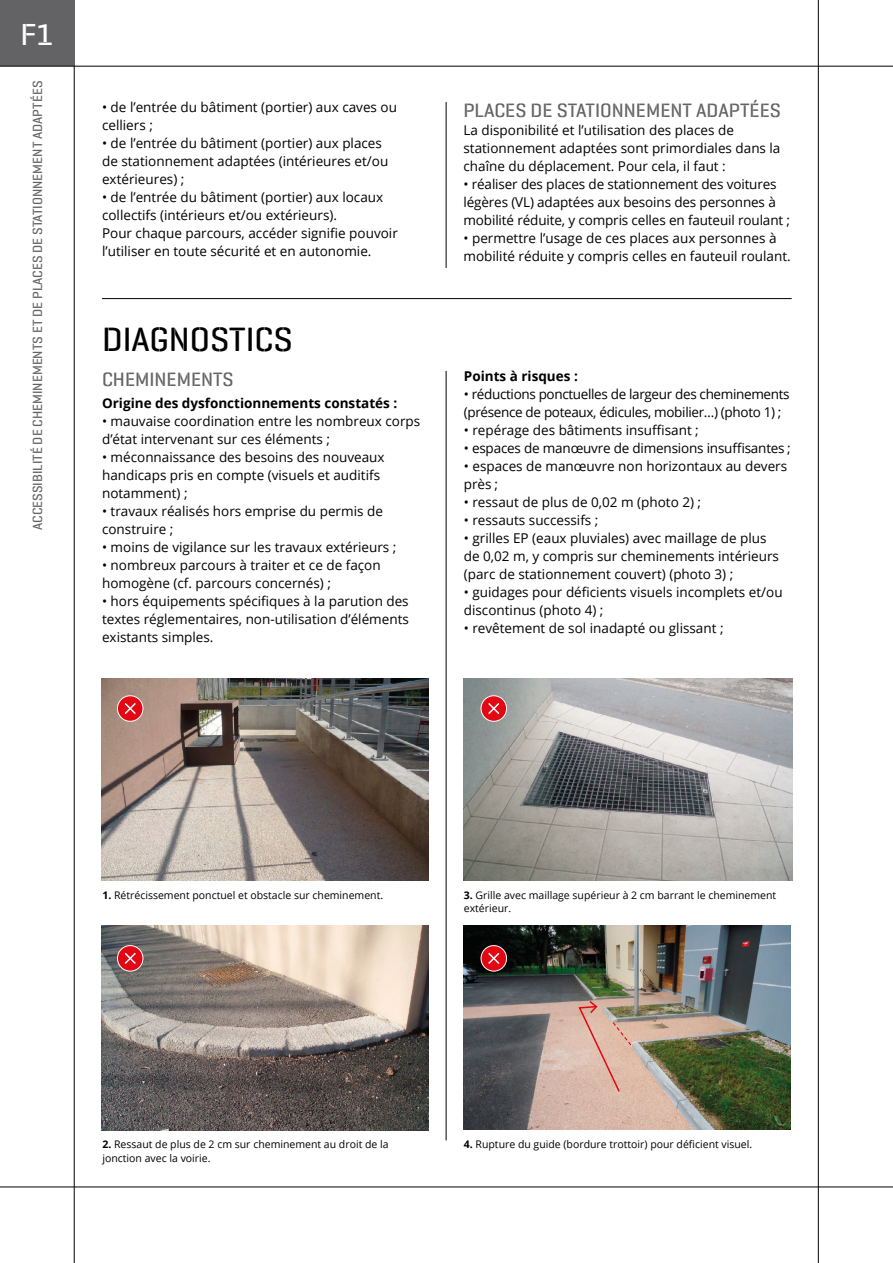
<style>
.page{position:relative;width:893px;height:1263px;background:#fff}
.page>*{position:absolute;margin:0;border:0;box-sizing:border-box;transform-origin:0 0}
.t1{font:500 33.9px "Geogrotesque Stencil A";color:#000}
.t2{font:500 30.6px "Geogrotesque Stencil A";color:#fff}
.t3{font:500 19.5px "Geogrotesque Stencil A";color:#636264}
.t4{font:13.5px/18px "Open Sans";color:#000}
.t5{font:13.5px/18px "Open Sans";letter-spacing:-.025em;color:#000}
.t6{font:700 13.5px "Open Sans";color:#000}
.t7{font:500 13.35px "Geogrotesque Stencil A";color:#636264}
.t8{font:10.5px/13.5px "Open Sans";color:#000}
.s1{font-weight:700}
</style>
<div class="page">
<hr style="left:74px;top:0;width:1px;height:1263px;background:#000">
<hr style="left:818px;top:0;width:1px;height:1263px;background:#000">
<hr style="left:0;top:1187px;width:893px;height:1px;background:#000">
<div style="left:0;top:0;width:74px;height:66px;background:#636264"></div>
<hr style="left:0;top:66px;width:893px;height:1px;background:#000">
<hr style="left:446px;top:102px;width:1px;height:166px;background:#000">
<hr style="left:446px;top:371px;width:1px;height:769px;background:#000">
<hr style="left:102px;top:298px;width:690px;height:1px;background:#000">
<img style="left:464px;top:678px;width:328px;height:202px">
<img style="left:101px;top:678px;width:328px;height:202px">
<img style="left:101px;top:926px;width:328px;height:204px">
<img style="left:463px;top:926px;width:328px;height:204px">
<svg style="left:577px;top:999px;width:55px;height:94px;background:#d6b09f"></svg>
<svg style="left:117px;top:696px;width:26px;height:25px"></svg>
<div style="left:117px;top:695px;width:26px;height:26px;border:1px solid #fff;border-radius:50%"></div>
<svg style="left:123px;top:701px;width:14px;height:15px"></svg>
<svg style="left:481px;top:696px;width:26px;height:25px"></svg>
<div style="left:481px;top:695px;width:26px;height:26px;border:1px solid #fff;border-radius:50%"></div>
<svg style="left:487px;top:701px;width:14px;height:15px"></svg>
<svg style="left:117px;top:945px;width:26px;height:26px"></svg>
<div style="left:117px;top:945px;width:26px;height:26px;border:1px solid #fff;border-radius:50%"></div>
<svg style="left:123px;top:951px;width:14px;height:14px"></svg>
<svg style="left:481px;top:945px;width:26px;height:26px"></svg>
<div style="left:481px;top:945px;width:26px;height:26px;border:1px solid #fff;border-radius:50%"></div>
<svg style="left:487px;top:951px;width:14px;height:14px"></svg>
<h2 class="t2" style="left:21px;top:15px;width:34px">F1</h2>
<p class="t7" style="left:29px;top:530px;width:451px;rotate:-90deg">ACCESSIBILITÉ DE CHEMINEMENTS ET DE PLACES DE STATIONNEMENT ADAPTÉES</p>
<p class="t4" style="left:102px;top:98px;width:296px">• de l’entrée du bâtiment (portier) aux caves ou celliers ;</p>
<p class="t4" style="left:102px;top:134px;width:288px">• de l’entrée du bâtiment (portier) aux places de stationnement adaptées (intérieures et/ou extérieures) ;</p>
<p class="t4" style="left:102px;top:188px;width:297px">• de l’entrée du bâtiment (portier) aux locaux collectifs (intérieurs et/ou extérieurs).<br>Pour chaque parcours, accéder signifie pouvoir l’utiliser en toute sécurité et en autonomie.</p>
<h1 class="t1" style="left:102px;top:318px;width:192px">DIAGNOSTICS</h1>
<h3 class="t3" style="left:102px;top:367px;width:133px">CHEMINEMENTS</h3>
<p class="t6" style="left:102px;top:394px;width:297px">Origine des dysfonctionnements constatés :</p>
<p class="t4" style="left:102px;top:412px;width:320px">• mauvaise coordination entre les nombreux corps d’état intervenant sur ces éléments ;</p>
<p class="t4" style="left:102px;top:448px;width:284px">• méconnaissance des besoins des nouveaux handicaps pris en compte (visuels et auditifs notamment) ;</p>
<p class="t4" style="left:102px;top:502px;width:282px">• travaux réalisés hors emprise du permis de construire ;</p>
<p class="t4" style="left:102px;top:538px;width:296px">• moins de vigilance sur les travaux extérieurs ;</p>
<p class="t4" style="left:102px;top:556px;width:280px">• nombreux parcours à traiter et ce de façon homogène (cf. parcours concernés) ;</p>
<p class="t4" style="left:102px;top:592px;width:308px;text-align:justify">• hors équipements spécifiques à la parution des textes réglementaires, non-utilisation d’éléments existants simples.</p>
<h3 class="t3" style="left:463px;top:98px;width:319px">PLACES DE STATIONNEMENT ADAPTÉES</h3>
<p class="t4" style="left:463px;top:121px;width:318px">La disponibilité et l’utilisation des places de stationnement adaptées sont primordiales dans la chaîne du déplacement. Pour cela, il faut :</p>
<p class="t4" style="left:463px;top:175px;width:328px">• réaliser des places de stationnement des voitures légères (VL) adaptées aux besoins des personnes à mobilité réduite, y compris celles en fauteuil roulant ;</p>
<p class="t4" style="left:463px;top:229px;width:329px">• permettre l’usage de ces places aux personnes à mobilité réduite y compris celles en fauteuil roulant.</p>
<p class="t6" style="left:464px;top:367px;width:115px">Points à risques :</p>
<p class="t5" style="left:464px;top:385px;width:327px">• réductions ponctuelles de largeur des cheminements (présence de poteaux, édicules, mobilier…) (photo 1) ;</p>
<p class="t4" style="left:464px;top:421px;width:237px">• repérage des bâtiments insuffisant ;</p>
<p class="t4" style="left:464px;top:439px;width:328px">• espaces de manœuvre de dimensions insuffisantes ;</p>
<p class="t4" style="left:464px;top:457px;width:325px">• espaces de manœuvre non horizontaux au devers près ;</p>
<p class="t4" style="left:464px;top:493px;width:239px">• ressaut de plus de 0,02 m (photo 2) ;</p>
<p class="t4" style="left:464px;top:511px;width:136px">• ressauts successifs ;</p>
<p class="t4" style="left:464px;top:529px;width:317px">• grilles EP (eaux pluviales) avec maillage de plus de 0,02 m, y compris sur cheminements intérieurs (parc de stationnement couvert) (photo 3) ;</p>
<p class="t4" style="left:464px;top:583px;width:320px">• guidages pour déficients visuels incomplets et/ou discontinus (photo 4) ;</p>
<p class="t4" style="left:464px;top:619px;width:261px">• revêtement de sol inadapté ou glissant ;</p>
<p class="t8" style="left:102px;top:888px;width:282px"><span class="s1">1.</span> Rétrécissement ponctuel et obstacle sur cheminement.</p>
<p class="t8" style="left:464px;top:888px;width:314px"><span class="s1">3.</span> Grille avec maillage supérieur à 2 cm barrant le cheminement extérieur.</p>
<p class="t8" style="left:102px;top:1137px;width:288px"><span class="s1">2.</span> Ressaut de plus de 2 cm sur cheminement au droit de la jonction avec la voirie.</p>
<p class="t8" style="left:464px;top:1137px;width:290px"><span class="s1">4.</span> Rupture du guide (bordure trottoir) pour déficient visuel.</p>
</div>
